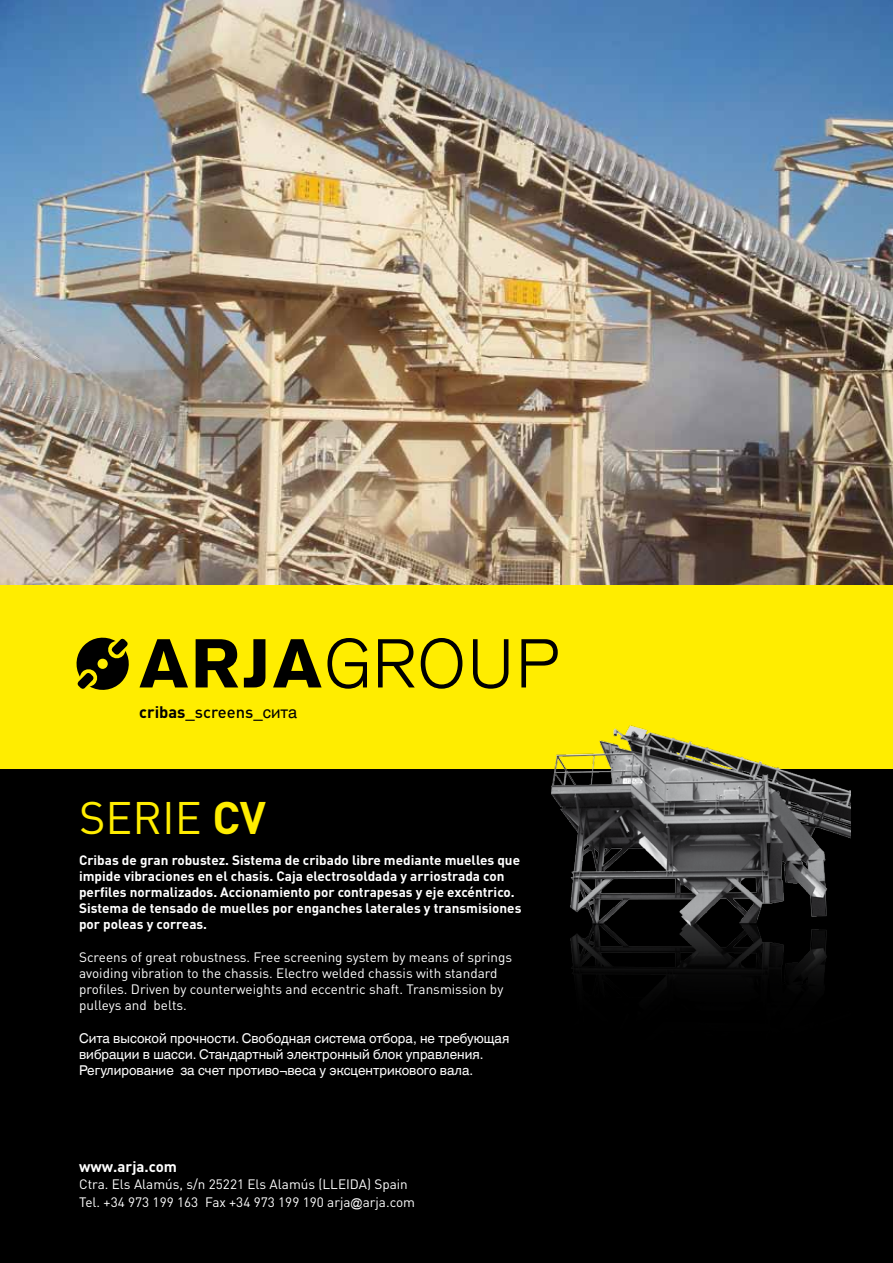
<style>
.page{position:relative;width:893px;height:1263px;background:#fff}
.page>*{position:absolute;margin:0;border:0;box-sizing:border-box;transform-origin:0 0}
.t1{font:300 67.8px "Akzidenz Grotesk";letter-spacing:.04em;color:#000}
.t2{font:45px "DIN";color:#ffed00}
.t3{font:500 16.5px "DIN";color:#000}
.t4{font:700 15px "DIN";color:#fff}
.t5{font:13.5px/16.2px "DIN";color:#fff}
.t6{font:700 13.5px/16.2px "DIN";color:#fff}
.t7{font:13.5px/16.2px "Helvetica Linotype";color:#fff}
.s1{font-weight:900}
.s2{font-weight:700}
.s3{font-family:"Helvetica Linotype";font-weight:400}
.s4{font-family:"Arial";font-size:12px}
</style>
<div class="page">
<img style="left:0;top:0;width:893px;height:585px">
<div style="left:0;top:585px;width:893px;height:185px;background:#ffed00"></div>
<div style="left:0;top:770px;width:893px;height:493px;background:#000"></div>
<svg style="left:76px;top:637px;width:53px;height:53px"></svg>
<img style="left:551px;top:725px;width:299px;height:261px">
<h1 class="t1" style="left:139px;top:624px;width:421px"><span class="s1">ARJA</span>GROUP</h1>
<p class="t3" style="left:139px;top:701px;width:159px"><span class="s2">cribas</span>_screens_<span class="s3">сита</span></p>
<h2 class="t2" style="left:79px;top:792px;width:189px">SERIE <span class="s2">CV</span></h2>
<p class="t6" style="left:79px;top:851px;width:444px">Cribas de gran robustez. Sistema de cribado libre mediante muelles que impide vibraciones en el chasis. Caja electrosoldada y arriostrada con perfiles normalizados. Accionamiento por contrapesas y eje excéntrico.<br>Sistema de tensado de muelles por enganches laterales y transmisiones por poleas y correas.</p>
<p class="t5" style="left:79px;top:949px;width:434px">Screens of great robustness. Free screening system by means of springs avoiding vibration to the chassis. Electro welded chassis with standard profiles. Driven by counterweights and eccentric shaft. Transmission by pulleys and belts.</p>
<p class="t7" style="left:79px;top:1030px;width:432px">Сита высокой прочности. Свободная система отбора, не требующая вибрации в шасси. Стандартный электронный блок управления.<br>Регулирование за счет противо¬веса у эксцентрикового вала.</p>
<p class="t4" style="left:79px;top:1157px;width:99px">www.arja.com</p>
<p class="t5" style="left:79px;top:1175px;width:338px;line-height:18px">Ctra. Els Alamús, s/n 25221 Els Alamús (LLEIDA) Spain<br>Tel. +34 973 199 163 Fax +34 973 199 190 arja<span class="s4">@</span>arja.com</p>
</div>
